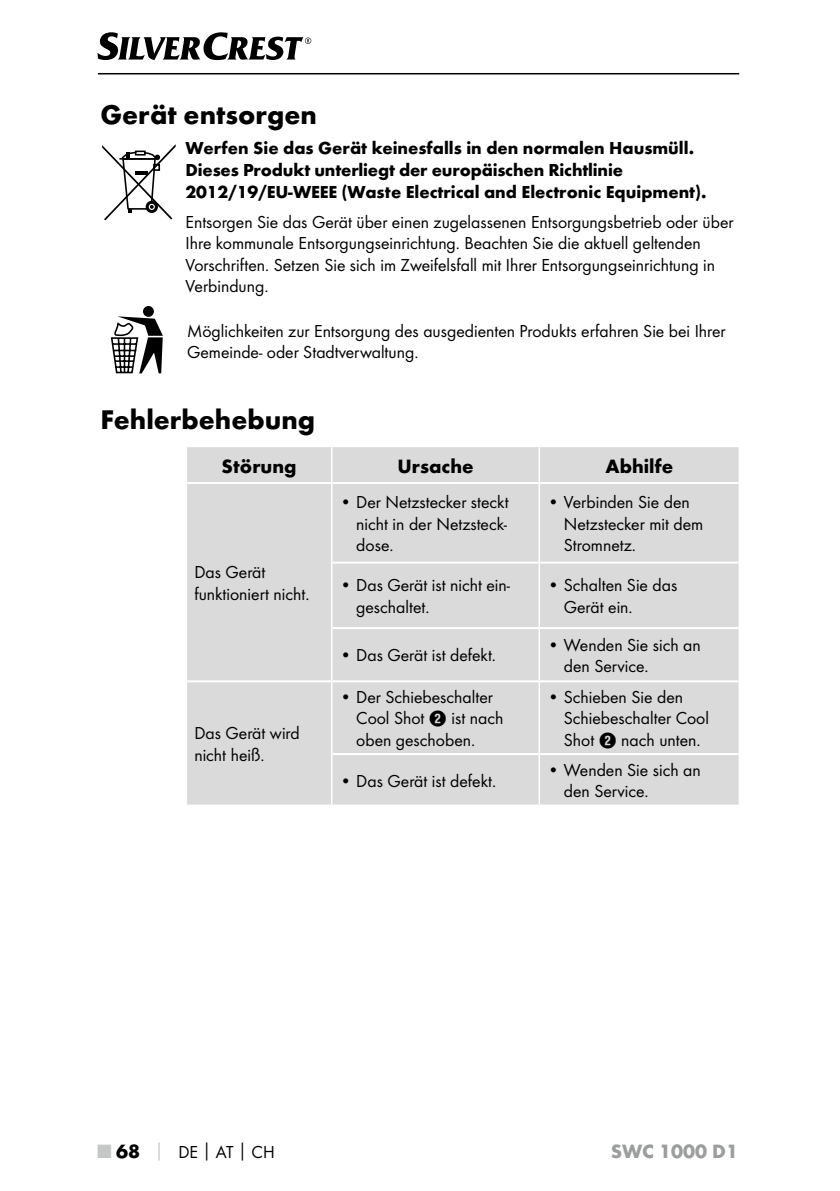
<style>
.page{position:relative;width:840px;height:1191px;background:#fff}
.page>*{position:absolute;margin:0;border:0;box-sizing:border-box;transform-origin:0 0}
.t1{font:700 28px "Futura";color:#000}
.t2{font:700 20px "Futura";color:#000}
.t3{font:700 20px "Futura";color:#9c9d9d}
.t4{font:18px/21.6px "Futura Boo";color:#000}
.t5{font:700 18px/21.6px "Futura";color:#000}
.s1{font-family:"Hako PI Nummern"}
.s2{font-family:"Futura";font-weight:700;font-size:20px;color:#c5c6c6}
.s3{font-family:"Futura";font-weight:700;font-size:20px}
.s4{font-family:"Futura";font-weight:700;color:#c5c6c6}
.s5{font-family:"Futura";font-weight:700}
</style>
<div class="page">
<hr style="left:98px;top:73px;width:640px;height:1px;background:#000">
<svg style="left:97px;top:32px;width:214px;height:28px"></svg>
<div style="left:143px;top:306px;width:11px;height:11px;background:#000;border-radius:50%"></div>
<svg style="left:111px;top:316px;width:52px;height:57px"></svg>
<div style="left:187px;top:447px;width:551px;height:357px;background:#dadada"></div>
<hr style="left:187px;top:482px;width:144px;height:2px;background:#fff">
<hr style="left:331px;top:482px;width:208px;height:2px;background:#fff">
<hr style="left:539px;top:482px;width:199px;height:2px;background:#fff">
<hr style="left:332px;top:561px;width:207px;height:2px;background:#fff">
<hr style="left:539px;top:561px;width:199px;height:2px;background:#fff">
<hr style="left:332px;top:627px;width:207px;height:2px;background:#fff">
<hr style="left:539px;top:627px;width:199px;height:2px;background:#fff">
<hr style="left:187px;top:680px;width:144px;height:2px;background:#fff">
<hr style="left:331px;top:680px;width:208px;height:2px;background:#fff">
<hr style="left:539px;top:680px;width:199px;height:2px;background:#fff">
<hr style="left:332px;top:753px;width:207px;height:2px;background:#fff">
<hr style="left:539px;top:753px;width:199px;height:2px;background:#fff">
<hr style="left:331px;top:447px;width:1px;height:35px;background:#fff">
<hr style="left:538px;top:447px;width:1px;height:35px;background:#fff">
<hr style="left:331px;top:484px;width:1px;height:78px;background:#fff">
<hr style="left:538px;top:484px;width:1px;height:77px;background:#fff">
<hr style="left:331px;top:562px;width:1px;height:66px;background:#fff">
<hr style="left:538px;top:563px;width:1px;height:64px;background:#fff">
<hr style="left:331px;top:628px;width:1px;height:52px;background:#fff">
<hr style="left:538px;top:629px;width:1px;height:51px;background:#fff">
<hr style="left:331px;top:682px;width:1px;height:72px;background:#fff">
<hr style="left:538px;top:682px;width:1px;height:71px;background:#fff">
<hr style="left:331px;top:754px;width:1px;height:50px;background:#fff">
<hr style="left:538px;top:755px;width:1px;height:49px;background:#fff">
<svg style="left:102px;top:145px;width:73px;height:75px"></svg>
<h1 class="t1" style="left:100px;top:97px;width:218px">Gerät entsorgen</h1>
<p class="t5" style="left:185px;top:137px;width:522px">Werfen Sie das Gerät keinesfalls in den normalen Hausmüll.<br>Dieses Produkt unterliegt der europäischen Richtlinie<br>2012/19/EU-WEEE (Waste Electrical and Electronic Equipment).</p>
<p class="t4" style="left:185px;top:211px;width:549px">Entsorgen Sie das Gerät über einen zugelassenen Entsorgungsbetrieb oder über Ihre kommunale Entsorgungseinrichtung. Beachten Sie die aktuell geltenden Vorschriften. Setzen Sie sich im Zweifelsfall mit Ihrer Entsorgungseinrichtung in Verbindung.</p>
<p class="t4" style="left:187px;top:320px;width:539px">Möglichkeiten zur Entsorgung des ausgedienten Produkts erfahren Sie bei Ihrer<br>Gemeinde- oder Stadtverwaltung.</p>
<h1 class="t1" style="left:100px;top:402px;width:216px">Fehlerbehebung</h1>
<p class="t2" style="left:221px;top:453px;width:76px">Störung</p>
<p class="t2" style="left:397px;top:453px;width:78px">Ursache</p>
<p class="t2" style="left:605px;top:453px;width:69px">Abhilfe</p>
<p class="t4" style="left:194px;top:561px;width:114px">Das Gerät funktioniert nicht.</p>
<p class="t4" style="left:194px;top:722px;width:107px">Das Gerät wird nicht heiß.</p>
<p class="t4" style="left:356px;top:491px;width:154px;text-align:justify;text-indent:-17px">• Der Netzstecker steckt nicht in der Netzsteck&shy;dose.</p>
<p class="t4" style="left:563px;top:491px;width:141px;text-indent:-17px">• Verbinden Sie den<br>Netzstecker mit dem<br>Stromnetz.</p>
<p class="t4" style="left:356px;top:574px;width:155px;text-indent:-17px">• Das Gerät ist nicht ein&shy;geschaltet.</p>
<p class="t4" style="left:563px;top:574px;width:115px;text-indent:-17px">• Schalten Sie das<br>Gerät ein.</p>
<p class="t4" style="left:339px;top:644px;width:155px">• Das Gerät ist defekt.</p>
<p class="t4" style="left:563px;top:634px;width:138px;text-indent:-17px">• Wenden Sie sich an den Service.</p>
<p class="t4" style="left:356px;top:686px;width:148px;text-indent:-17px">• Der Schiebeschalter<br>Cool Shot <span class="s1">2</span> ist nach oben geschoben.</p>
<p class="t4" style="left:563px;top:686px;width:147px;text-indent:-17px">• Schieben Sie den<br>Schiebeschalter Cool<br>Shot <span class="s1">2</span> nach unten.</p>
<p class="t4" style="left:339px;top:769px;width:155px">• Das Gerät ist defekt.</p>
<p class="t4" style="left:563px;top:759px;width:138px;text-indent:-17px">• Wenden Sie sich an den Service.</p>
<p class="t4" style="left:98px;top:1141px;width:178px"><span class="s2">■</span> <span class="s3">68</span> <span class="s4">│</span> DE<span class="s5">│</span>AT<span class="s5">│</span>CH</p>
<p class="t3" style="left:610px;top:1139px;width:129px">SWC 1000 D1</p>
</div>
